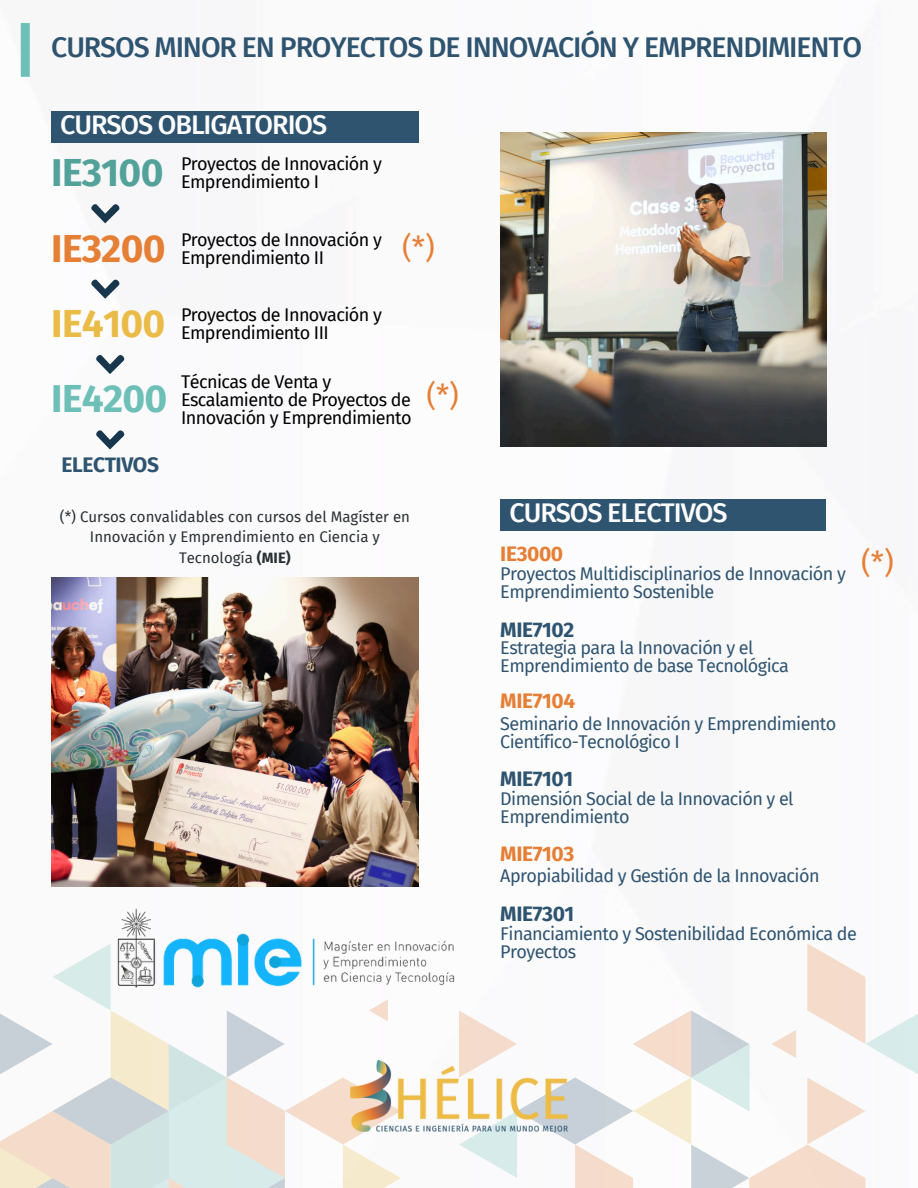
<style>
.page{position:relative;width:918px;height:1188px;background:#fff}
.page>*{position:absolute;margin:0;border:0;box-sizing:border-box;transform-origin:0 0}
.t1{font:700 39px "Fira Sans";letter-spacing:-.02em;color:#53a29a}
.t2{font:700 39px "Fira Sans";letter-spacing:-.02em;color:#e67f36}
.t3{font:700 39px "Fira Sans";letter-spacing:-.02em;color:#eabb47}
.t4{font:700 39px "Fira Sans";letter-spacing:-.02em;color:#6dbfb7}
.t5{font:30px "Fira Sans";color:#e67f36}
.t6{font:500 28.5px "Fira Sans";letter-spacing:-.04em;color:#2f5470}
.t7{font:500 27px "Fira Sans";letter-spacing:-.04em;color:#fdfdfe}
.t8{font:700 21px "Fira Sans";letter-spacing:-.02em;color:#2f5470}
.t9{font:700 21px "Fira Sans";letter-spacing:-.02em;color:#e67f36}
.t10{font:18px/18px "Fira Sans";letter-spacing:-.03em;color:#2f5470}
.t11{font:18px/18px "Fira Sans";letter-spacing:-.03em;color:#000}
.t12{font:15px/20.2px "Fira Sans";color:#292f33;text-align:center}
.s1{font-weight:700}
</style>
<div class="page">
<svg style="left:459px;top:943px;width:459px;height:245px"></svg>
<svg style="left:0;top:943px;width:401px;height:245px"></svg>
<img style="left:344px;top:1052px;width:230px;height:89px">
<div style="left:21px;top:23px;width:9px;height:54px;background:#6dbfb7"></div>
<svg style="left:96px;top:430px;width:29px;height:20px"></svg>
<svg style="left:96px;top:355px;width:29px;height:19px"></svg>
<svg style="left:91px;top:279px;width:29px;height:20px"></svg>
<svg style="left:91px;top:204px;width:29px;height:19px"></svg>
<img style="left:500px;top:133px;width:326px;height:313px">
<img style="left:51px;top:578px;width:368px;height:309px">
<div style="left:51px;top:111px;width:367px;height:32px;background:#2f5470"></div>
<div style="left:500px;top:499px;width:326px;height:32px;background:#2f5470"></div>
<img style="left:114px;top:908px;width:341px;height:83px">
<h4 class="t6" style="left:51px;top:31px;width:812px">CURSOS MINOR EN PROYECTOS DE INNOVACIÓN Y EMPRENDIMIENTO</h4>
<h3 class="t7" style="left:60px;top:109px;width:269px">CURSOS OBLIGATORIOS</h3>
<h2 class="t1" style="left:51px;top:149px;width:114px">IE3100</h2>
<p class="t11" style="left:181px;top:155px;width:202px">Proyectos de Innovación y<br>Emprendimiento I</p>
<h1 class="t2" style="left:51px;top:225px;width:116px">IE3200</h1>
<p class="t11" style="left:181px;top:231px;width:202px">Proyectos de Innovación y<br>Emprendimiento II</p>
<h1 class="t3" style="left:51px;top:301px;width:115px">IE4100</h1>
<p class="t11" style="left:181px;top:306px;width:202px">Proyectos de Innovación y<br>Emprendimiento III</p>
<h3 class="t5" style="left:402px;top:230px;width:34px">(*)</h3>
<h1 class="t4" style="left:51px;top:376px;width:118px">IE4200</h1>
<p class="t8" style="left:61px;top:452px;width:99px">ELECTIVOS</p>
<h1 class="t11" style="left:181px;top:373px;width:232px">Técnicas de Venta y<br>Escalamiento de Proyectos de<br>Innovación y Emprendimiento</h1>
<h4 class="t12" style="left:60px;top:507px;width:352px">(*) Cursos convalidables con cursos del Magíster en<br>Innovación y Emprendimiento en Ciencia y<br>Tecnología <span class="s1">(MIE)</span></h4>
<h3 class="t5" style="left:426px;top:378px;width:34px">(*)</h3>
<h4 class="t7" style="left:509px;top:497px;width:220px">CURSOS ELECTIVOS</h4>
<h4 class="t9" style="left:500px;top:541px;width:64px">IE3000</h4>
<h4 class="t10" style="left:500px;top:565px;width:347px">Proyectos Multidisciplinarios de Innovación y<br>Emprendimiento Sostenible</h4>
<p class="t8" style="left:500px;top:617px;width:75px">MIE7102</p>
<p class="t10" style="left:500px;top:639px;width:290px">Estrategia para la Innovación y el<br>Emprendimiento de base Tecnológica</p>
<p class="t10" style="left:500px;top:715px;width:338px">Seminario de Innovación y Emprendimiento<br>Científico-Tecnológico I</p>
<p class="t9" style="left:500px;top:689px;width:76px">MIE7104</p>
<h2 class="t8" style="left:500px;top:766px;width:74px">MIE7101</h2>
<h3 class="t10" style="left:500px;top:790px;width:295px">Dimensión Social de la Innovación y el<br>Emprendimiento</h3>
<p class="t9" style="left:500px;top:842px;width:76px">MIE7103</p>
<h4 class="t10" style="left:500px;top:867px;width:321px">Apropiabilidad y Gestión de la Innovación</h4>
<h4 class="t5" style="left:861px;top:545px;width:34px">(*)</h4>
<h3 class="t8" style="left:500px;top:901px;width:76px">MIE7301</h3>
<h4 class="t10" style="left:500px;top:925px;width:358px">Financiamiento y Sostenibilidad Económica de<br>Proyectos</h4>
</div>
